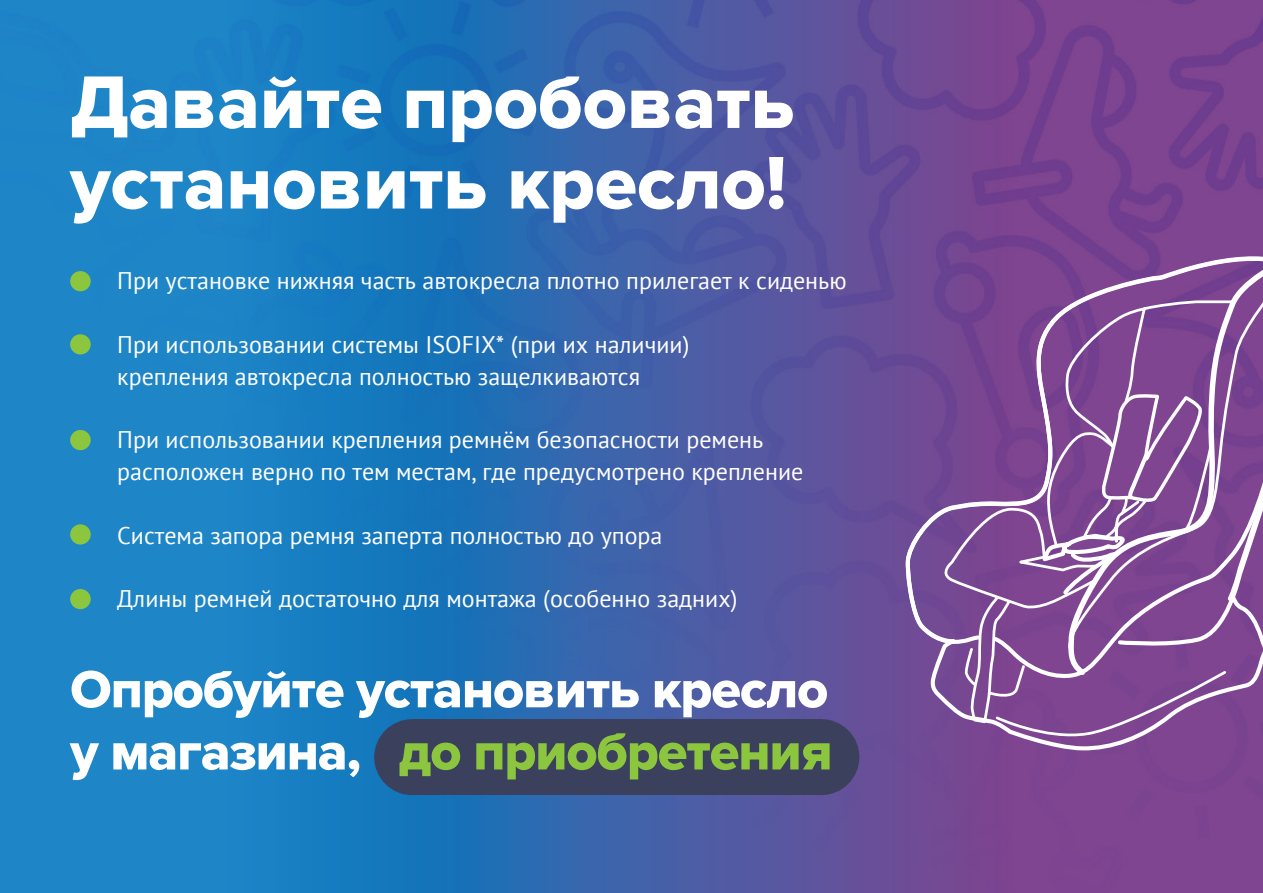
<style>
.page{position:relative;width:1263px;height:893px;background:#fff}
.page>*{position:absolute;margin:0;border:0;box-sizing:border-box;transform-origin:0 0}
.t1{font:77.1px/80.6px "Proxima Nova Extrabld";color:#fff}
.t2{font:54.3px/62.1px "Proxima Nova Extrabld";letter-spacing:-.02em;color:#fff}
.t3{font:24px/31.8px "PT Sans";color:#fff}
.s1{color:#8bc63e}
</style>
<div class="page">
<img style="left:0;top:0;width:1263px;height:893px">
<svg style="left:905px;top:239px;width:358px;height:10px;background:#774390"></svg>
<svg style="left:903px;top:249px;width:360px;height:504px;background:#85589c"></svg>
<div style="left:70px;top:271px;width:21px;height:20px;background:#8bc63e;border-radius:50%"></div>
<div style="left:70px;top:334px;width:21px;height:20px;background:#8bc63e;border-radius:50%"></div>
<div style="left:70px;top:430px;width:21px;height:20px;background:#8bc63e;border-radius:50%"></div>
<div style="left:70px;top:524px;width:21px;height:21px;background:#8bc63e;border-radius:50%"></div>
<div style="left:70px;top:589px;width:21px;height:20px;background:#8bc63e;border-radius:50%"></div>
<div style="left:374px;top:719px;width:76px;height:76px;background:#3b405c;border-radius:50%"></div>
<div style="left:783px;top:719px;width:76px;height:76px;background:#3b405c;border-radius:50%"></div>
<div style="left:412px;top:719px;width:409px;height:76px;background:#3b405c"></div>
<h1 class="t1" style="left:70px;top:64px;width:726px">Давайте пробовать установить кресло!</h1>
<p class="t3" style="left:117px;top:264px;width:731px">При установке нижняя часть автокресла плотно прилегает к сиденью</p>
<p class="t3" style="left:117px;top:328px;width:574px">При использовании системы ISOFIX* (при их наличии) крепления автокресла полностью защелкиваются</p>
<p class="t3" style="left:117px;top:423px;width:688px">При использовании крепления ремнём безопасности ремень расположен верно по тем местам, где предусмотрено крепление</p>
<p class="t3" style="left:117px;top:519px;width:547px">Система запора ремня заперта полностью до упора</p>
<p class="t3" style="left:117px;top:582px;width:622px">Длины ремней достаточно для монтажа (особенно задних)</p>
<h2 class="t2" style="left:70px;top:660px;width:764px">Опробуйте установить кресло у магазина, <span class="s1">до приобретения</span></h2>
</div>
